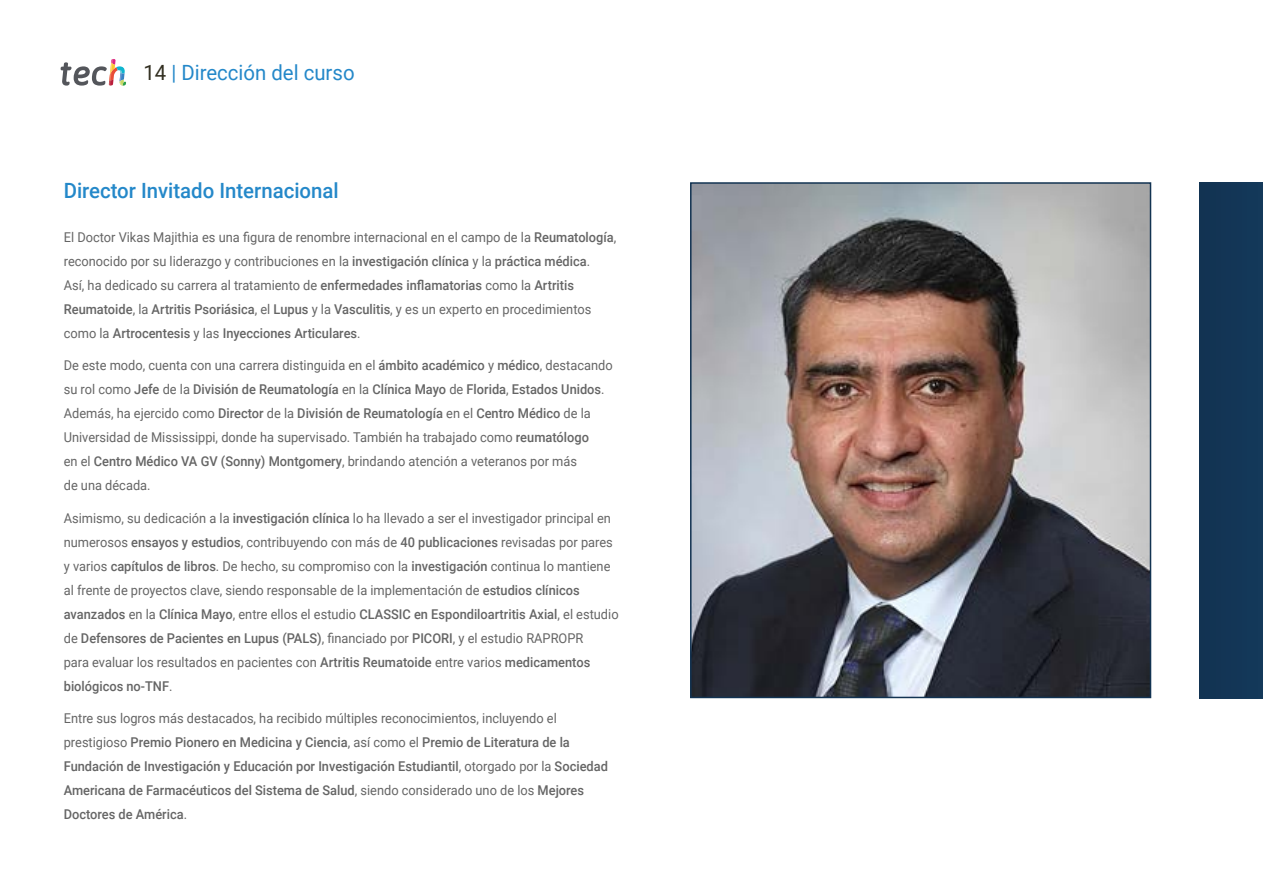
<style>
.page{position:relative;width:1263px;height:893px;background:#fff}
.page>*{position:absolute;margin:0;border:0;box-sizing:border-box;transform-origin:0 0}
.t1{font:500 21px "Roboto";color:#2488c9}
.t2{font:21px "Roboto";color:#2488c9}
.t3{font:13.5px/24px "Roboto";color:#656565;scale:.95 1}
.t4{font:500 13.5px/24px "Roboto";color:#656565;scale:.95 1}
.s1{color:#312e20}
.s2{font-weight:500}
.s3{font-weight:400}
</style>
<div class="page">
<div style="left:1199px;top:182px;width:64px;height:516px;background:#133556"></div>
<img style="left:693px;top:185px;width:455px;height:510px">
<div style="left:690px;top:182px;width:461px;height:516px;border:2px solid #123352"></div>
<svg style="left:61px;top:59px;width:65px;height:27px"></svg>
<h1 class="t2" style="left:144px;top:57px;width:213px"><span class="s1">14</span> | Dirección del curso</h1>
<h1 class="t1" style="left:64px;top:176px;width:276px">Director Invitado Internacional</h1>
<p class="t3" style="left:64px;top:224px;width:583px">El Doctor Vikas Majithia es una figura de renombre internacional en el campo de la <span class="s2">Reumatología</span>, reconocido por su liderazgo y contribuciones en la <span class="s2">investigación clínica</span> y la <span class="s2">práctica médica</span>.<br>Así, ha dedicado su carrera al tratamiento de <span class="s2">enfermedades inflamatorias</span> como la <span class="s2">Artritis Reumatoide</span>, la <span class="s2">Artritis Psoriásica</span>, el <span class="s2">Lupus</span> y la <span class="s2">Vasculitis</span>, y es un experto en procedimientos como la <span class="s2">Artrocentesis</span> y las <span class="s2">Inyecciones Articulares</span>.</p>
<p class="t3" style="left:64px;top:353px;width:579px">De este modo, cuenta con una carrera distinguida en el <span class="s2">ámbito académico</span> y <span class="s2">médico</span>, destacando su rol como <span class="s2">Jefe</span> de la <span class="s2">División de Reumatología</span> en la <span class="s2">Clínica Mayo</span> de <span class="s2">Florida</span>, <span class="s2">Estados Unidos</span>.<br>Además, ha ejercido como <span class="s2">Director</span> de la <span class="s2">División de Reumatología</span> en el <span class="s2">Centro Médico</span> de la Universidad de Mississippi, donde ha supervisado. También ha trabajado como <span class="s2">reumatólogo<br></span>en el <span class="s2">Centro Médico VA GV (Sonny) Montgomery</span>, brindando atención a veteranos por más<br>de una década.</p>
<p class="t3" style="left:64px;top:505px;width:585px">Asimismo, su dedicación a la <span class="s2">investigación clínica</span> lo ha llevado a ser el investigador principal en numerosos <span class="s2">ensayos y estudios</span>, contribuyendo con más de <span class="s2">40 publicaciones</span> revisadas por pares y varios <span class="s2">capítulos de libros</span>. De hecho, su compromiso con la <span class="s2">investigación</span> continua lo mantiene al frente de proyectos clave, siendo responsable de la implementación de <span class="s2">estudios clínicos avanzados</span> en la <span class="s2">Clínica Mayo</span>, entre ellos el estudio <span class="s2">CLASSIC en Espondiloartritis Axial</span>, el estudio de <span class="s2">Defensores de Pacientes en Lupus (PALS)</span>, financiado por <span class="s2">PICORI</span>, y el estudio RAPROPR<br>para evaluar los resultados en pacientes con <span class="s2">Artritis Reumatoide</span> entre varios <span class="s2">medicamentos biológicos no-TNF</span>.</p>
<p class="t4" style="left:64px;top:706px;width:574px"><span class="s3">Entre sus logros más destacados, ha recibido múltiples reconocimientos, incluyendo el prestigioso</span> Premio Pionero en Medicina y Ciencia<span class="s3">, así como el</span> Premio de Literatura de la Fundación de Investigación y Educación por Investigación Estudiantil<span class="s3">, otorgado por la</span> Sociedad Americana de Farmacéuticos del Sistema de Salud<span class="s3">, siendo considerado uno de los</span> Mejores Doctores de América<span class="s3">.</span></p>
</div>
